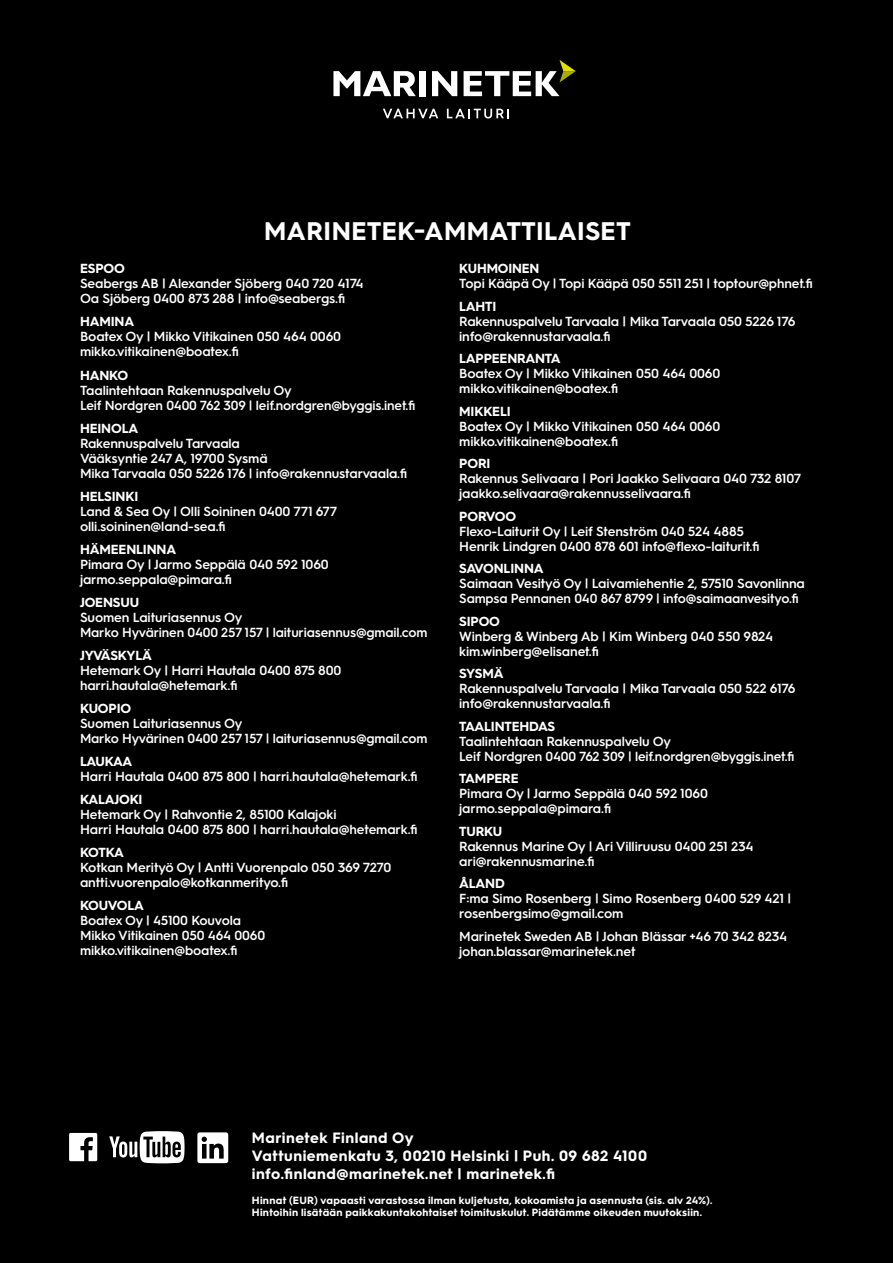
<style>
.page{position:relative;width:893px;height:1263px;background:#000}
.page>*{position:absolute;margin:0;border:0;box-sizing:border-box;transform-origin:0 0}
.t1{font:700 25.5px "Hurme Geometric Sans 3";letter-spacing:.02em;color:#fff}
.t2{font:700 15px "Hurme Geometric Sans 3";letter-spacing:.035em;color:#fff}
.t3{font:600 13.2px/15px "Hurme Geometric Sans 3";letter-spacing:-.01em;color:#fff}
.t4{font:700 10.5px/12.6px "Hurme Geometric Sans 3";letter-spacing:.025em;color:#fff}
.s1{font-weight:700}
</style>
<div class="page">
<svg style="left:109px;top:1131px;width:76px;height:32px"></svg>
<svg style="left:197px;top:1132px;width:31px;height:31px"></svg>
<svg style="left:69px;top:1133px;width:28px;height:28px"></svg>
<div style="left:420px;top:71px;width:6px;height:25px;background:#fff"></div>
<svg style="left:432px;top:71px;width:25px;height:25px"></svg>
<svg style="left:333px;top:71px;width:83px;height:25px"></svg>
<svg style="left:464px;top:60px;width:112px;height:36px"></svg>
<svg style="left:383px;top:109px;width:55px;height:9px"></svg>
<svg style="left:447px;top:109px;width:62px;height:9px"></svg>
<p class="t1" style="left:264px;top:213px;width:368px">MARINETEK-AMMATTILAISET</p>
<p class="t3" style="left:80px;top:260px;width:285px"><span class="s1">ESPOO<br></span>Seabergs AB | Alexander Sjöberg 040 720 4174<br>Oa Sjöberg 0400 873 288 | info@seabergs.fi</p>
<p class="t3" style="left:80px;top:313px;width:263px"><span class="s1">HAMINA<br></span>Boatex Oy | Mikko Vitikainen 050 464 0060 mikko.vitikainen@boatex.fi</p>
<p class="t3" style="left:80px;top:366px;width:337px"><span class="s1">HANKO<br></span>Taalintehtaan Rakennuspalvelu Oy<br>Leif Nordgren 0400 762 309 | leif.nordgren@byggis.inet.fi</p>
<p class="t3" style="left:80px;top:420px;width:329px"><span class="s1">HEINOLA<br></span>Rakennuspalvelu Tarvaala<br>Vääksyntie 247 A, 19700 Sysmä<br>Mika Tarvaala 050 5226 176 | info@rakennustarvaala.fi</p>
<p class="t3" style="left:80px;top:488px;width:259px"><span class="s1">HELSINKI<br></span>Land &amp; Sea Oy | Olli Soininen 0400 771 677 olli.soininen@land-sea.fi</p>
<p class="t3" style="left:80px;top:541px;width:250px"><span class="s1">HÄMEENLINNA<br></span>Pimara Oy | Jarmo Seppälä 040 592 1060 jarmo.seppala@pimara.fi</p>
<p class="t3" style="left:80px;top:594px;width:349px"><span class="s1">JOENSUU<br></span>Suomen Laituriasennus Oy<br>Marko Hyvärinen 0400 257 157 | laituriasennus@gmail.com</p>
<p class="t3" style="left:80px;top:647px;width:263px"><span class="s1">JYVÄSKYLÄ<br></span>Hetemark Oy | Harri Hautala 0400 875 800 harri.hautala@hetemark.fi</p>
<p class="t3" style="left:80px;top:700px;width:349px"><span class="s1">KUOPIO<br></span>Suomen Laituriasennus Oy<br>Marko Hyvärinen 0400 257 157 | laituriasennus@gmail.com</p>
<p class="t3" style="left:80px;top:753px;width:339px"><span class="s1">LAUKAA<br></span>Harri Hautala 0400 875 800 | harri.hautala@hetemark.fi</p>
<p class="t3" style="left:80px;top:791px;width:339px"><span class="s1">KALAJOKI<br></span>Hetemark Oy | Rahvontie 2, 85100 Kalajoki<br>Harri Hautala 0400 875 800 | harri.hautala@hetemark.fi</p>
<p class="t3" style="left:80px;top:844px;width:313px"><span class="s1">KOTKA<br></span>Kotkan Merityö Oy | Antti Vuorenpalo 050 369 7270 antti.vuorenpalo@kotkanmerityo.fi</p>
<p class="t3" style="left:80px;top:897px;width:187px"><span class="s1">KOUVOLA<br></span>Boatex Oy | 45100 Kouvola<br>Mikko Vitikainen 050 464 0060 mikko.vitikainen@boatex.fi</p>
<p class="t3" style="left:459px;top:260px;width:355px"><span class="s1">KUHMOINEN<br></span>Topi Kääpä Oy | Topi Kääpä 050 5511 251 | toptour@phnet.fi</p>
<p class="t3" style="left:459px;top:298px;width:338px"><span class="s1">LAHTI<br></span>Rakennuspalvelu Tarvaala | Mika Tarvaala 050 5226 176 info@rakennustarvaala.fi</p>
<p class="t3" style="left:459px;top:350px;width:263px"><span class="s1">LAPPEENRANTA<br></span>Boatex Oy | Mikko Vitikainen 050 464 0060 mikko.vitikainen@boatex.fi</p>
<p class="t3" style="left:459px;top:403px;width:263px"><span class="s1">MIKKELI<br></span>Boatex Oy | Mikko Vitikainen 050 464 0060 mikko.vitikainen@boatex.fi</p>
<p class="t3" style="left:459px;top:455px;width:344px"><span class="s1">PORI<br></span>Rakennus Selivaara | Pori Jaakko Selivaara 040 732 8107 jaakko.selivaara@rakennusselivaara.fi</p>
<p class="t3" style="left:459px;top:508px;width:302px"><span class="s1">PORVOO<br></span>Flexo-Laiturit Oy | Leif Stenström 040 524 4885<br>Henrik Lindgren 0400 878 601 info@flexo-laiturit.fi</p>
<p class="t3" style="left:459px;top:560px;width:347px"><span class="s1">SAVONLINNA<br></span>Saimaan Vesityö Oy | Laivamiehentie 2, 57510 Savonlinna<br>Sampsa Pennanen 040 867 8799 | info@saimaanvesityo.fi</p>
<p class="t3" style="left:459px;top:613px;width:316px"><span class="s1">SIPOO<br></span>Winberg &amp; Winberg Ab | Kim Winberg 040 550 9824 kim.winberg@elisanet.fi</p>
<p class="t3" style="left:459px;top:665px;width:338px"><span class="s1">SYSMÄ<br></span>Rakennuspalvelu Tarvaala | Mika Tarvaala 050 522 6176 info@rakennustarvaala.fi</p>
<p class="t3" style="left:459px;top:718px;width:337px"><span class="s1">TAALINTEHDAS<br></span>Taalintehtaan Rakennuspalvelu Oy<br>Leif Nordgren 0400 762 309 | leif.nordgren@byggis.inet.fi</p>
<p class="t3" style="left:459px;top:770px;width:250px"><span class="s1">TAMPERE<br></span>Pimara Oy | Jarmo Seppälä 040 592 1060 jarmo.seppala@pimara.fi</p>
<p class="t3" style="left:459px;top:823px;width:296px"><span class="s1">TURKU<br></span>Rakennus Marine Oy | Ari Villiruusu 0400 251 234 ari@rakennusmarine.fi</p>
<p class="t3" style="left:459px;top:875px;width:333px"><span class="s1">ÅLAND<br></span>F:ma Simo Rosenberg | Simo Rosenberg 0400 529 421 | rosenbergsimo@gmail.com</p>
<p class="t3" style="left:459px;top:928px;width:330px">Marinetek Sweden AB | Johan Blässar +46 70 342 8234 johan.blassar@marinetek.net</p>
<p class="t2" style="left:252px;top:1127px;width:163px">Marinetek Finland Oy</p>
<p class="t2" style="left:252px;top:1145px;width:397px">Vattuniemenkatu 3, 00210 Helsinki | Puh. 09 682 4100</p>
<p class="t2" style="left:252px;top:1163px;width:304px">info.finland@marinetek.net | marinetek.fi</p>
<p class="t4" style="left:252px;top:1193px;width:462px">Hinnat (EUR) vapaasti varastossa ilman kuljetusta, kokoamista ja asennusta (sis. alv 24%).<br>Hintoihin lisätään paikkakuntakohtaiset toimituskulut. Pidätämme oikeuden muutoksiin.</p>
</div>
